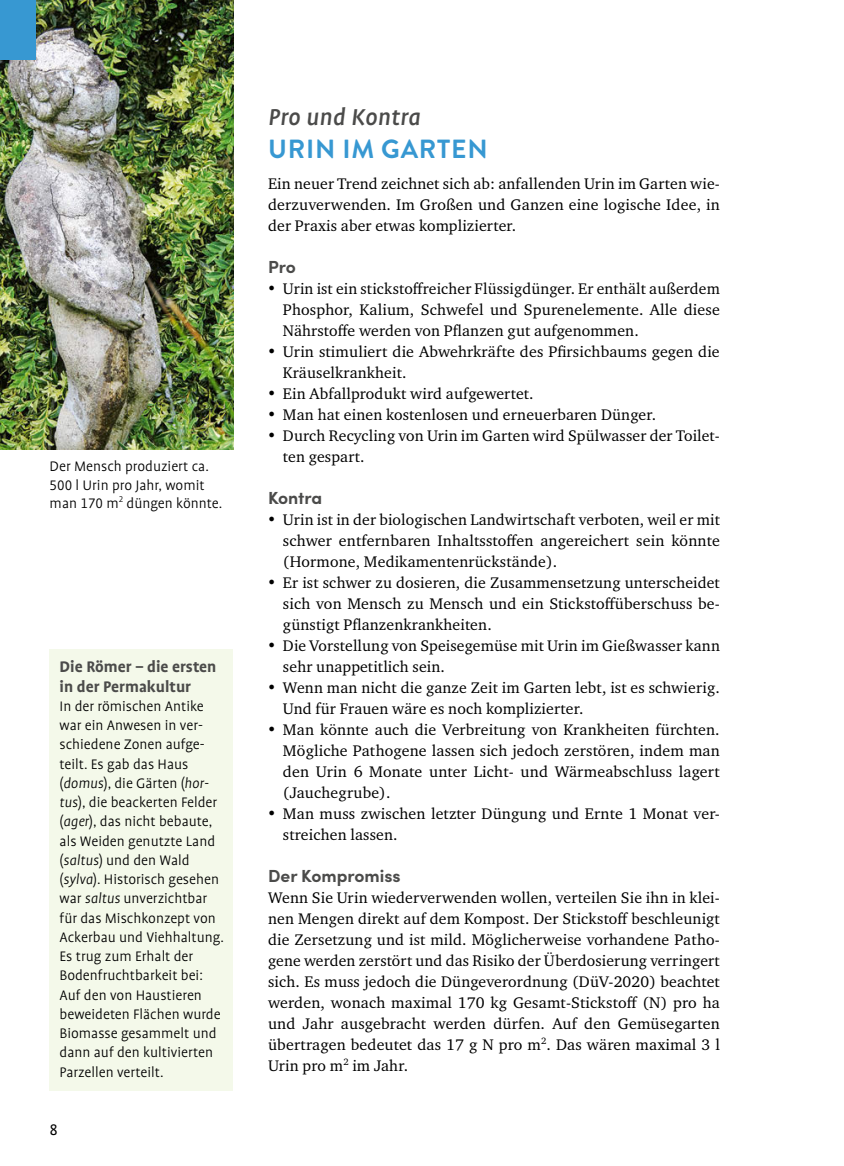
<style>
.page{position:relative;width:844px;height:1166px;background:#fff}
.page>*{position:absolute;margin:0;border:0;box-sizing:border-box;transform-origin:0 0}
.t1{font:italic 500 26.25px "UV Profile Tab";letter-spacing:.01em;color:#4b4b4a}
.t2{font:700 26.25px "Brandon Grotesque";letter-spacing:.03em;color:#3798d2}
.t3{font:700 17.5px/19.2px "UV Profile Tab";color:#4b4b4a}
.t4{font:700 17.5px "Sofia Pro";color:#4b4b4a}
.t5{font:17.5px "UV Profile Tab";color:#000}
.t6{font:15.75px/21px "Charter ITC Pro";letter-spacing:.01em;color:#000;text-align:justify}
.t7{font:300 15.75px/19.2px "UV Profile Tab";color:#000}
.s1{font-style:italic}
</style>
<div class="page">
<img style="left:0;top:0;width:233px;height:449px">
<div style="left:50px;top:649px;width:183px;height:441px;background:#f4f9ea"></div>
<div style="left:0;top:0;width:35px;height:60px;background:#3798d2"></div>
<p class="t7" style="left:50px;top:457px;width:174px;line-height:18.4px">Der Mensch produziert ca.<br>500 l Urin pro Jahr, womit man 170 m<sup>2</sup> düngen könnte.</p>
<p class="t3" style="left:60px;top:657px;width:158px">Die Römer – die ersten in der Permakultur</p>
<p class="t7" style="left:60px;top:696px;width:166px">In der römischen Antike war ein Anwesen in ver&shy;schiedene Zonen aufge&shy;teilt. Es gab das Haus (<span class="s1">domus</span>), die Gärten (<span class="s1">hor&shy;tus</span>), die beackerten Felder (<span class="s1">ager</span>), das nicht bebaute, als Weiden genutzte Land (<span class="s1">saltus</span>) und den Wald (<span class="s1">sylva</span>). Historisch gesehen war <span class="s1">saltus</span> unverzichtbar für das Mischkonzept von<br>Ackerbau und Viehhaltung.<br>Es trug zum Erhalt der<br>Bodenfruchtbarkeit bei:<br>Auf den von Haustieren beweideten Flächen wurde<br>Biomasse gesammelt und dann auf den kultivierten<br>Parzellen verteilt.</p>
<p class="t5" style="left:50px;top:1120px;width:10px">8</p>
<h1 class="t1" style="left:268px;top:103px;width:154px">Pro und Kontra</h1>
<h1 class="t2" style="left:268px;top:130px;width:221px">URIN IM GARTEN</h1>
<p class="t6" style="left:268px;top:172px;width:453px">Ein neuer Trend zeichnet sich ab: anfallenden Urin im Garten wie&shy;derzuverwenden. Im Großen und Ganzen eine logische Idee, in der Praxis aber etwas komplizierter.</p>
<p class="t4" style="left:268px;top:253px;width:29px">Pro</p>
<p class="t6" style="left:283px;top:277px;width:438px;text-indent:-15px">• Urin ist ein stickstoffreicher Flüssigdünger. Er enthält außerdem Phosphor, Kalium, Schwefel und Spurenelemente. Alle diese Nährstoffe werden von Pflanzen gut aufgenommen.</p>
<p class="t6" style="left:283px;top:340px;width:438px;text-indent:-15px">• Urin stimuliert die Abwehrkräfte des Pfirsichbaums gegen die<br>Kräuselkrankheit.</p>
<p class="t6" style="left:268px;top:382px;width:267px">• Ein Abfallprodukt wird aufgewertet.</p>
<p class="t6" style="left:268px;top:403px;width:389px">• Man hat einen kostenlosen und erneuerbaren Dünger.</p>
<p class="t6" style="left:283px;top:424px;width:438px;text-indent:-15px">• Durch Recycling von Urin im Garten wird Spülwasser der Toilet&shy;ten gespart.</p>
<p class="t4" style="left:268px;top:484px;width:56px">Kontra</p>
<p class="t6" style="left:283px;top:508px;width:438px;text-indent:-15px">• Urin ist in der biologischen Landwirtschaft verboten, weil er mit schwer entfernbaren Inhaltsstoffen angereichert sein könnte (Hormone, Medikamentenrückstände).</p>
<p class="t6" style="left:283px;top:571px;width:438px;text-indent:-15px">• Er ist schwer zu dosieren, die Zusammensetzung unterscheidet sich von Mensch zu Mensch und ein Stickstoffüberschuss be&shy;günstigt Pflanzenkrankheiten.</p>
<p class="t6" style="left:283px;top:634px;width:438px;text-indent:-15px">• Die Vorstellung von Speisegemüse mit Urin im Gießwasser kann sehr unappetitlich sein.</p>
<p class="t6" style="left:283px;top:676px;width:438px;text-indent:-15px">• Wenn man nicht die ganze Zeit im Garten lebt, ist es schwierig.<br>Und für Frauen wäre es noch komplizierter.</p>
<p class="t6" style="left:283px;top:718px;width:438px;text-indent:-15px">• Man könnte auch die Verbreitung von Krankheiten fürchten.<br>Mögliche Pathogene lassen sich jedoch zerstören, indem man den Urin 6 Monate unter Licht- und Wärmeabschluss lagert (Jauchegrube).</p>
<p class="t6" style="left:283px;top:802px;width:438px;text-indent:-15px">• Man muss zwischen letzter Düngung und Ernte 1 Monat ver&shy;streichen lassen.</p>
<p class="t4" style="left:268px;top:862px;width:134px">Der Kompromiss</p>
<p class="t6" style="left:268px;top:886px;width:453px">Wenn Sie Urin wiederverwenden wollen, verteilen Sie ihn in klei&shy;nen Mengen direkt auf dem Kompost. Der Stickstoff beschleunigt die Zersetzung und ist mild. Möglicherweise vorhandene Patho&shy;gene werden zerstört und das Risiko der Überdosierung verringert sich. Es muss jedoch die Düngeverordnung (DüV-2020) beachtet werden, wonach maximal 170 kg Gesamt-Stickstoff (N) pro ha und Jahr ausgebracht werden dürfen. Auf den Gemüsegarten übertragen bedeutet das 17 g N pro m<sup>2</sup>. Das wären maximal 3 l Urin pro m<sup>2</sup> im Jahr.</p>
</div>
